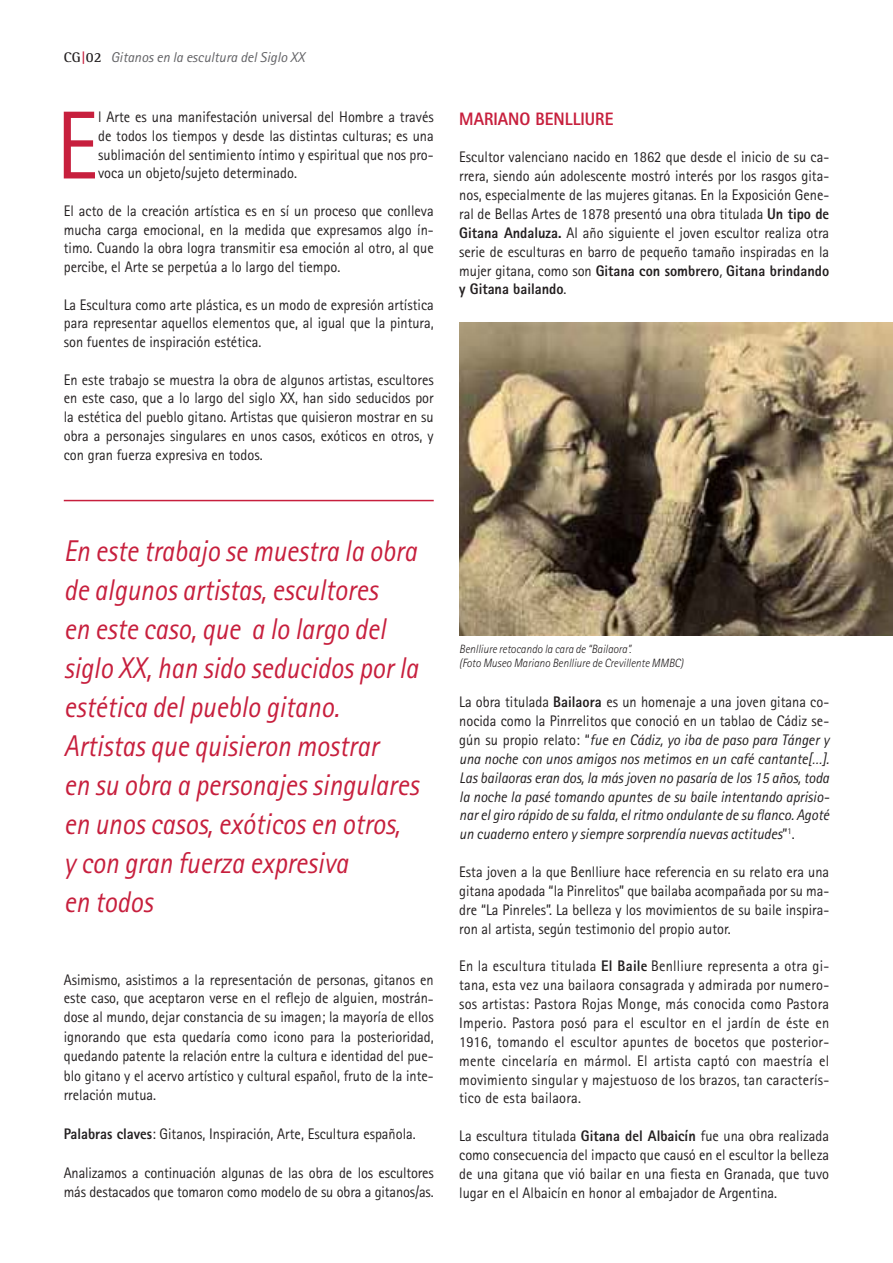
<style>
.page{position:relative;width:893px;height:1263px;background:#fff}
.page>*{position:absolute;margin:0;border:0;box-sizing:border-box;transform-origin:0 0}
.t1{font:96.75px "Rotis Sans Serif";color:#c71f3d;scale:.94 1}
.t2{font:italic 30px/39px "Rotis Sans Serif";color:#c71f3d;scale:.9 1}
.t3{font:800 18px "Rotis Sans Serif";color:#c71f3d;scale:.94 1}
.t4{font:15.3px/18.9px "Rotis Sans Serif";color:#231f20;text-align:justify;scale:.94 1}
.t5{font:italic 15.3px/18.9px "Rotis Sans Serif";color:#231f20;text-align:justify;scale:.94 1}
.t6{font:italic 14.25px "Rotis Sans Serif";color:#636366}
.t7{font:italic 300 12px/13.8px "Rotis Sans Serif";color:#231f20;scale:.94 1}
.s1{font-family:"Rotis Semi Serif";font-weight:700;font-style:normal;color:#231f20}
.s2{font-family:"Rotis Semi Serif";font-weight:700;font-style:normal;color:#c71f3d}
.s3{font-weight:800}
.s4{font-style:italic}
.s5{font-style:normal}
.s6{font-weight:800;font-style:normal}
</style>
<div class="page">
<hr style="left:64px;top:500px;width:370px;height:1px;background:#c71f3d">
<img style="left:459px;top:322px;width:434px;height:314px">
<p class="t6" style="left:64px;top:49px;width:243px"><span class="s1">CG</span><span class="s2">|</span><span class="s1">02</span> Gitanos en la escultura del Siglo XX</p>
<h1 class="t1" style="left:56px;top:89px;width:46px">E</h1>
<p class="t4" style="left:98px;top:108px;width:358px">l Arte es una manifestación universal del Hombre a través de todos los tiempos y desde las distintas culturas; es una sublimación del sentimiento íntimo y espiritual que nos pro&shy;voca un objeto/sujeto determinado.</p>
<p class="t4" style="left:64px;top:201px;width:395px">El acto de la creación artística es en sí un proceso que conlleva mucha carga emocional, en la medida que expresamos algo ín&shy;timo. Cuando la obra logra transmitir esa emoción al otro, al que percibe, el Arte se perpetúa a lo largo del tiempo.</p>
<p class="t4" style="left:64px;top:295px;width:395px">La Escultura como arte plástica, es un modo de expresión artística para representar aquellos elementos que, al igual que la pintura, son fuentes de inspiración estética.</p>
<p class="t4" style="left:64px;top:370px;width:395px">En este trabajo se muestra la obra de algunos artistas, escultores en este caso, que a lo largo del siglo XX, han sido seducidos por la estética del pueblo gitano. Artistas que quisieron mostrar en su obra a personajes singulares en unos casos, exóticos en otros, y con gran fuerza expresiva en todos.</p>
<p class="t3" style="left:459px;top:107px;width:166px">MARIANO BENLLIURE</p>
<p class="t4" style="left:459px;top:148px;width:395px">Escultor valenciano nacido en 1862 que desde el inicio de su ca&shy;rrera, siendo aún adolescente mostró interés por los rasgos gita&shy;nos, especialmente de las mujeres gitanas. En la Exposición Gene&shy;ral de Bellas Artes de 1878 presentó una obra titulada <span class="s3">Un tipo de Gitana Andaluza.</span> Al año siguiente el joven escultor realiza otra serie de esculturas en barro de pequeño tamaño inspiradas en la mujer gitana, como son <span class="s3">Gitana con sombrero</span><span class="s4">,</span> <span class="s3">Gitana brindando y Gitana bailando</span>.</p>
<p class="t2" style="left:64px;top:531px;width:396px">En este trabajo se muestra la obra de algunos artistas, escultores<br>en este caso, que a lo largo del siglo XX, han sido seducidos por la estética del pueblo gitano.<br>Artistas que quisieron mostrar<br>en su obra a personajes singulares en unos casos, exóticos en otros, y con gran fuerza expresiva<br>en todos</p>
<p class="t4" style="left:64px;top:970px;width:395px">Asimismo, asistimos a la representación de personas, gitanos en este caso, que aceptaron verse en el reflejo de alguien, mostrán&shy;dose al mundo, dejar constancia de su imagen; la mayoría de ellos ignorando que esta quedaría como icono para la posterioridad, quedando patente la relación entre la cultura e identidad del pue&shy;blo gitano y el acervo artístico y cultural español, fruto de la inte&shy;rrelación mutua.</p>
<p class="t4" style="left:64px;top:1124px;width:376px"><span class="s3">Palabras claves</span>: Gitanos, Inspiración, Arte, Escultura española.</p>
<p class="t4" style="left:64px;top:1164px;width:395px">Analizamos a continuación algunas de las obra de los escultores más destacados que tomaron como modelo de su obra a gitanos/as.</p>
<p class="t7" style="left:459px;top:642px;width:240px">Benlliure retocando la cara de “Bailaora”.<br>(Foto Museo Mariano Benlliure de Crevillente MMBC)</p>
<p class="t5" style="left:459px;top:693px;width:395px"><span class="s5">La obra titulada</span> <span class="s6">Bailaora</span> <span class="s5">es un homenaje a una joven gitana co&shy;nocida como la Pinrrelitos que conoció en un tablao de Cádiz se&shy;gún su propio relato: “</span>fue en Cádiz, yo iba de paso para Tánger y una noche con unos amigos nos metimos en un café cantante[…].<br>Las bailaoras eran dos, la más joven no pasaría de los 15 años, toda la noche la pasé tomando apuntes de su baile intentando aprisio&shy;nar el giro rápido de su falda, el ritmo ondulante de su flanco. Agoté un cuaderno entero y siempre sorprendía nuevas actitudes<span class="s5">”</span><sup>1</sup><span class="s5">.</span></p>
<p class="t4" style="left:459px;top:862px;width:395px">Esta joven a la que Benlliure hace referencia en su relato era una gitana apodada “la Pinrelitos” que bailaba acompañada por su ma&shy;dre “La Pinreles”. La belleza y los movimientos de su baile inspira&shy;ron al artista, según testimonio del propio autor.</p>
<p class="t4" style="left:459px;top:957px;width:395px">En la escultura titulada <span class="s3">El Baile</span> Benlliure representa a otra gi&shy;tana, esta vez una bailaora consagrada y admirada por numero&shy;sos artistas: Pastora Rojas Monge, más conocida como Pastora Imperio. Pastora posó para el escultor en el jardín de éste en 1916, tomando el escultor apuntes de bocetos que posterior&shy;mente cincelaría en mármol. El artista captó con maestría el movimiento singular y majestuoso de los brazos, tan caracterís&shy;tico de esta bailaora.</p>
<p class="t4" style="left:459px;top:1126px;width:395px">La escultura titulada <span class="s3">Gitana del Albaicín</span> fue una obra realizada como consecuencia del impacto que causó en el escultor la belleza de una gitana que vió bailar en una fiesta en Granada, que tuvo lugar en el Albaicín en honor al embajador de Argentina.</p>
</div>
